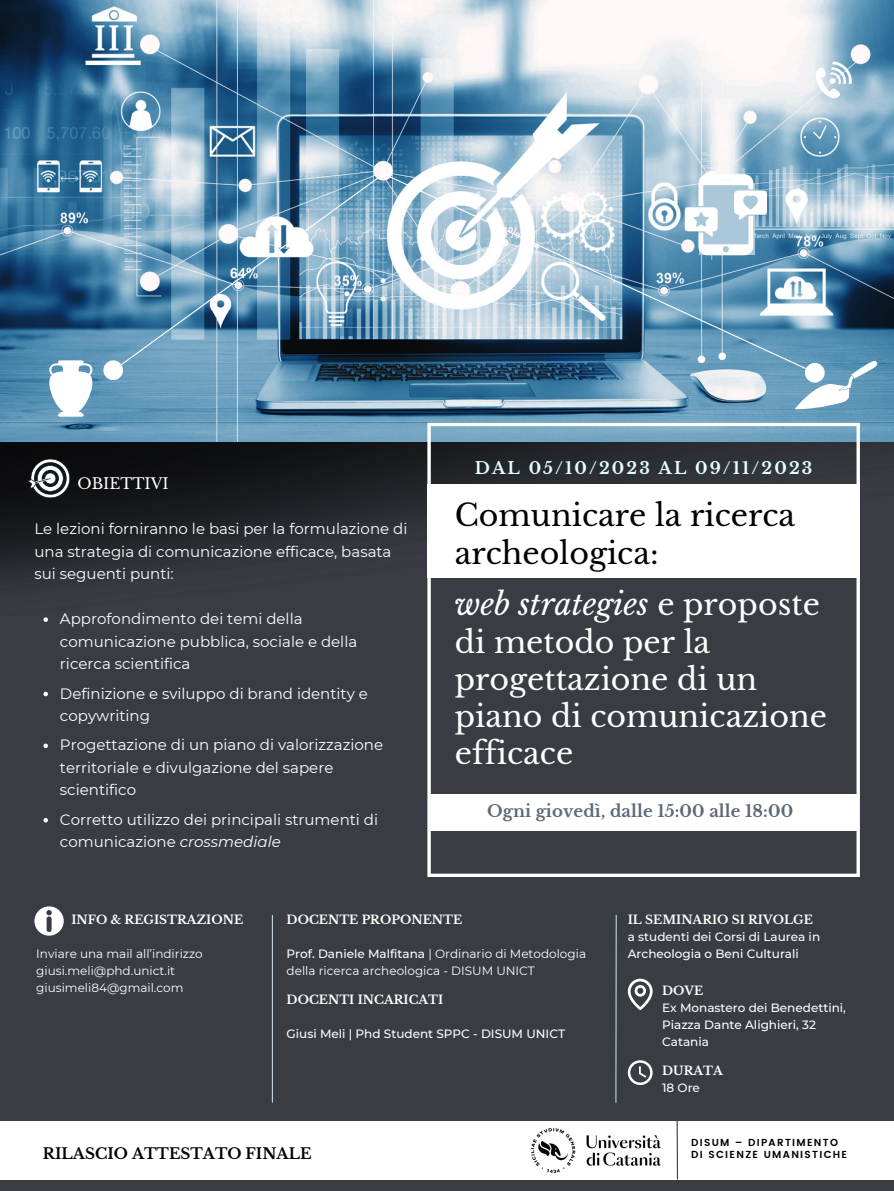
<style>
.page{position:relative;width:894px;height:1191px;background:#fff}
.page>*{position:absolute;margin:0;border:0;box-sizing:border-box;transform-origin:0 0}
.t1{font:30px/37.2px "Libre Baskerville";color:#fff}
.t2{font:30px/37.2px "Libre Baskerville";color:#000}
.t3{font:italic 30px "Libre Baskerville";color:#fff}
.t4{font:700 16.5px "Libre Baskerville";letter-spacing:.01em;color:#5f6a78}
.t5{font:700 16.5px "Libre Baskerville";letter-spacing:.13em;color:#e2fffa}
.t6{font:15px/22.5px "Montserrat";color:#fff}
.t7{font:700 15px "Libre Baskerville";color:#000}
.t8{font:15px "Libre Baskerville";color:#fff}
.t9{font:12px "Montserrat";color:#fff}
.t10{font:500 12px/17px "Montserrat";color:#fff}
.t11{font:700 12px "Libre Baskerville";color:#fff}
.t12{font:600 10.2px "Poppins";letter-spacing:.13em;color:#000}
.s1{font-style:italic}
.s2{font-style:normal}
.s3{font-weight:500}
</style>
<div class="page">
<div style="left:0;top:0;width:893px;height:1190px;background:#393d43"></div>
<img style="left:0;top:441px;width:893px;height:155px">
<img style="left:0;top:0;width:893px;height:441px">
<svg style="left:427px;top:423px;width:432px;height:453px"></svg>
<div style="left:429px;top:794px;width:429px;height:36px;background:#fff"></div>
<svg style="left:43px;top:617px;width:5px;height:5px"></svg>
<svg style="left:43px;top:691px;width:5px;height:5px"></svg>
<svg style="left:43px;top:743px;width:5px;height:5px"></svg>
<svg style="left:43px;top:818px;width:5px;height:4px"></svg>
<svg style="left:27px;top:458px;width:43px;height:40px;background:#6a6e72"></svg>
<div style="left:0;top:1120px;width:893px;height:59px;background:#fff"></div>
<hr style="left:676px;top:1120px;width:1px;height:59px;background:#393d43">
<img style="left:531px;top:1126px;width:146px;height:47px">
<hr style="left:615px;top:915px;width:1px;height:187px;background:#c4d2e0">
<hr style="left:272px;top:915px;width:1px;height:187px;background:#c4d2e0">
<svg style="left:627px;top:978px;width:25px;height:31px"></svg>
<svg style="left:627px;top:1060px;width:25px;height:24px"></svg>
<svg style="left:34px;top:906px;width:30px;height:29px"></svg>
<div style="left:427px;top:484px;width:432px;height:94px;background:#fff"></div>
<svg style="left:109px;top:172px;width:277px;height:202px;background:#719cb6"></svg>
<svg style="left:382px;top:173px;width:425px;height:197px;background:#96b3c6"></svg>
<svg style="left:49px;top:360px;width:44px;height:56px;background:#d3e2eb"></svg>
<div style="left:103px;top:360px;width:20px;height:20px;background:#fff;border-radius:50%"></div>
<svg style="left:794px;top:361px;width:83px;height:48px;background:#95bad0"></svg>
<p class="t8" style="left:77px;top:474px;width:93px">OBIETTIVI</p>
<p class="t6" style="left:34px;top:517px;width:374px">Le lezioni forniranno le basi per la formulazione di una strategia di comunicazione efficace, basata sui seguenti punti:</p>
<p class="t6" style="left:60px;top:607px;width:299px">Approfondimento dei temi della comunicazione pubblica, sociale e della ricerca scientifica</p>
<p class="t6" style="left:60px;top:681px;width:309px">Definizione e sviluppo di brand identity e copywriting</p>
<p class="t6" style="left:60px;top:733px;width:324px">Progettazione di un piano di valorizzazione territoriale e divulgazione del sapere scientifico</p>
<p class="t6" style="left:60px;top:808px;width:319px">Corretto utilizzo dei principali strumenti di comunicazione <span class="s1">crossmediale</span></p>
<p class="t5" style="left:474px;top:457px;width:339px">DAL 05/10/2023 AL 09/11/2023</p>
<p class="t2" style="left:454px;top:497px;width:342px">Comunicare la ricerca archeologica:</p>
<p class="t3" style="left:454px;top:586px;width:366px">web strategies <span class="s2">e proposte</span></p>
<p class="t1" style="left:454px;top:623px;width:373px">di metodo per la progettazione di un piano di comunicazione efficace</p>
<p class="t4" style="left:487px;top:801px;width:307px">Ogni giovedì, dalle 15:00 alle 18:00</p>
<p class="t11" style="left:627px;top:911px;width:186px">IL SEMINARIO SI RIVOLGE</p>
<p class="t10" style="left:627px;top:927px;width:194px">a studenti dei Corsi di Laurea in<br>Archeologia o Beni Culturali</p>
<p class="t11" style="left:71px;top:911px;width:173px">INFO &amp; REGISTRAZIONE</p>
<p class="t9" style="left:36px;top:945px;width:168px">Inviare una mail all’indirizzo</p>
<p class="t9" style="left:36px;top:962px;width:140px">giusi.meli@phd.unict.it</p>
<p class="t9" style="left:36px;top:979px;width:149px">giusimeli84@gmail.com</p>
<p class="t11" style="left:662px;top:983px;width:43px">DOVE</p>
<p class="t10" style="left:662px;top:999px;width:185px">Ex Monastero dei Benedettini,<br>Piazza Dante Alighieri, 32</p>
<p class="t10" style="left:662px;top:1033px;width:48px">Catania</p>
<p class="t11" style="left:662px;top:1063px;width:62px">DURATA</p>
<p class="t10" style="left:662px;top:1079px;width:39px">18 Ore</p>
<p class="t11" style="left:286px;top:911px;width:177px">DOCENTE PROPONENTE</p>
<p class="t9" style="left:286px;top:945px;width:301px"><span class="s3">Prof. Daniele Malfitana</span> | Ordinario di Metodologia</p>
<p class="t9" style="left:286px;top:962px;width:249px">della ricerca archeologica - DISUM UNICT</p>
<p class="t11" style="left:286px;top:991px;width:158px">DOCENTI INCARICATI</p>
<p class="t10" style="left:286px;top:1024px;width:280px">Giusi Meli | Phd Student SPPC - DISUM UNICT</p>
<p class="t7" style="left:43px;top:1144px;width:270px">RILASCIO ATTESTATO FINALE</p>
<p class="t12" style="left:691px;top:1135px;width:148px">DISUM – DIPARTIMENTO</p>
<p class="t12" style="left:691px;top:1148px;width:157px">DI SCIENZE UMANISTICHE</p>
</div>
